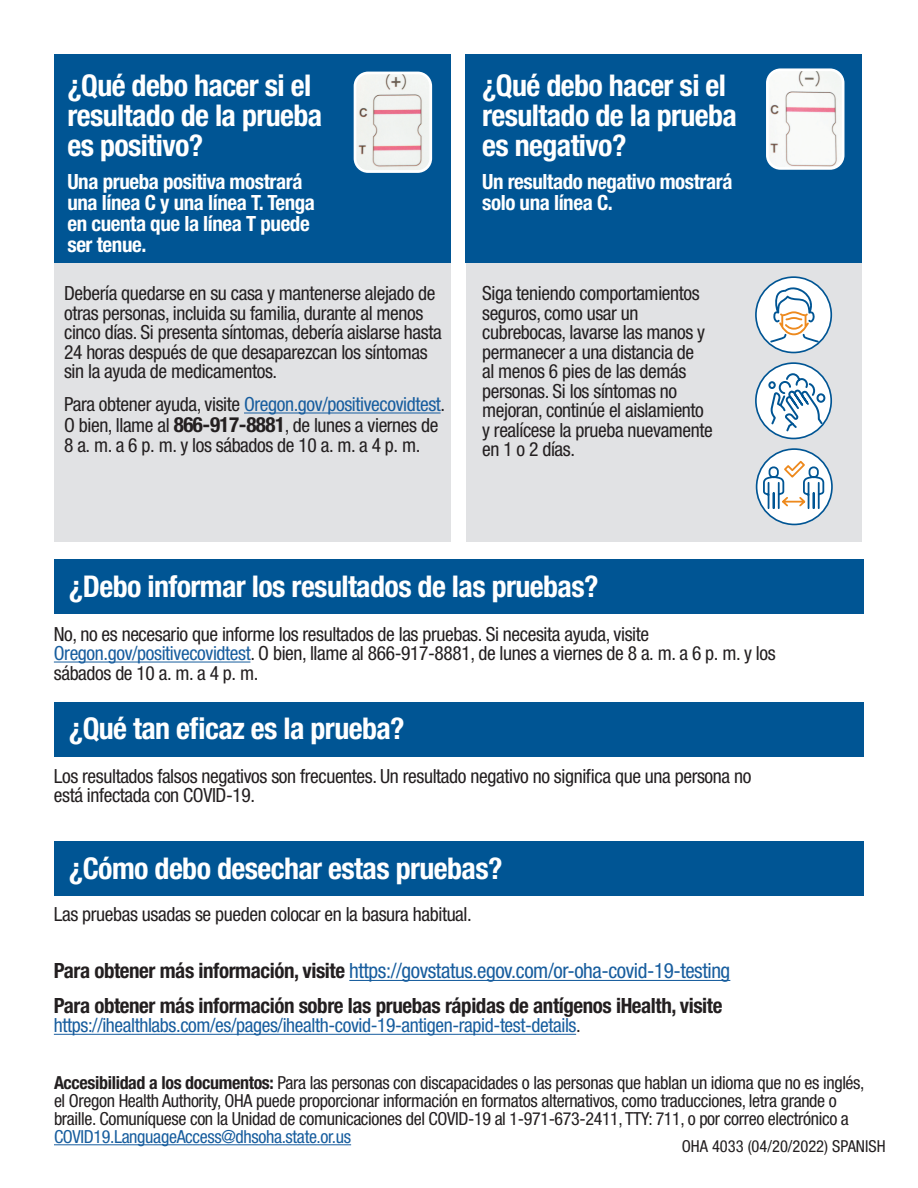
<style>
.page{position:relative;width:918px;height:1188px;background:#fff}
.page>*{position:absolute;margin:0;border:0;box-sizing:border-box;transform-origin:0 0}
.t1{font:700 condensed 30px/30px "Helvetica Neue LT Std";letter-spacing:-.02em;color:#fff}
.t2{font:700 condensed 21px/21px "Helvetica Neue LT Std";letter-spacing:-.02em;color:#fff}
.body{font:condensed 21px "Helvetica Neue LT Std";letter-spacing:-.02em;color:#175d9e}
.body-2{font:700 condensed 21px "Helvetica Neue LT Std";letter-spacing:-.02em;color:#231f20}
.body-3{font:condensed 19.5px/19.5px "Helvetica Neue LT Std";letter-spacing:-.02em;color:#231f20}
.body-4{font:condensed 19.5px "Helvetica Neue LT Std";letter-spacing:-.02em;color:#175d9e}
.body-5{font:condensed 18px/18px "Helvetica Neue LT Std";letter-spacing:-.02em;color:#231f20}
.t3{font:condensed 16.5px "Helvetica Neue LT Std";color:#231f20}
.s1{color:#231f20}
.s2{font-weight:700;font-size:21px}
.s3{color:#175d9e}
.s4{font-weight:700;color:#231f20}
.s5{font-weight:700}
</style>
<div class="page">
<div style="left:54px;top:246px;width:396px;height:296px;background:#e1e2e4"></div>
<div style="left:54px;top:54px;width:396px;height:209px;background:#005594"></div>
<img style="left:358px;top:73px;width:73px;height:96px">
<div style="left:354px;top:72px;width:78px;height:101px;border:3px solid #fff;border-radius:13px"></div>
<div style="left:466px;top:246px;width:396px;height:296px;background:#e1e2e4"></div>
<hr style="left:244px;top:413px;width:197px;height:1px;background:#175d9e">
<div style="left:465px;top:54px;width:397px;height:209px;background:#005594"></div>
<img style="left:770px;top:72px;width:70px;height:94px">
<div style="left:766px;top:68px;width:78px;height:102px;border:3px solid #fff;border-radius:13px"></div>
<div style="left:757px;top:449px;width:75px;height:75px;background:#fff;border-radius:50%"></div>
<div style="left:756px;top:448px;width:77px;height:77px;border:2px solid #005594;border-radius:50%"></div>
<div style="left:756px;top:363px;width:75px;height:75px;background:#fff;border-radius:50%"></div>
<div style="left:755px;top:362px;width:77px;height:77px;border:2px solid #005594;border-radius:50%"></div>
<div style="left:756px;top:277px;width:75px;height:76px;background:#fff;border-radius:50%"></div>
<div style="left:755px;top:276px;width:77px;height:77px;border:2px solid #005594;border-radius:50%"></div>
<svg style="left:767px;top:372px;width:59px;height:61px"></svg>
<svg style="left:762px;top:459px;width:63px;height:51px"></svg>
<svg style="left:770px;top:287px;width:49px;height:56px"></svg>
<div style="left:54px;top:559px;width:810px;height:55px;background:#005594"></div>
<div style="left:54px;top:702px;width:810px;height:54px;background:#005594"></div>
<div style="left:54px;top:842px;width:810px;height:54px;background:#005594"></div>
<hr style="left:54px;top:662px;width:196px;height:1px;background:#175d9e">
<hr style="left:349px;top:980px;width:381px;height:1px;background:#175d9e">
<hr style="left:54px;top:1034px;width:522px;height:1px;background:#175d9e">
<hr style="left:54px;top:1144px;width:297px;height:1px;background:#175d9e">
<h3 class="t1" style="left:67px;top:70px;width:256px">¿Qué debo hacer si el resultado de la prueba es positivo?</h3>
<h3 class="t2" style="left:67px;top:171px;width:249px">Una prueba positiva mostrará una línea C y una línea T. Tenga en cuenta que la línea T puede ser tenue.</h3>
<p class="body-3" style="left:64px;top:283px;width:379px">Debería quedarse en su casa y mantenerse alejado de otras personas, incluida su familia, durante al menos cinco días. Si presenta síntomas, debería aislarse hasta 24 horas después de que desaparezcan los síntomas sin la ayuda de medicamentos.</p>
<p class="body-4" style="left:64px;top:393px;width:383px"><span class="s1">Para obtener ayuda, visite</span> Oregon.gov/positivecovidtest<span class="s1">.</span></p>
<p class="body-3" style="left:64px;top:415px;width:376px">O bien, llame al <span class="s2">866-917-8881</span>, de lunes a viernes de<br>8 a. m. a 6 p. m. y los sábados de 10 a. m. a 4 p. m.</p>
<h3 class="t1" style="left:482px;top:70px;width:256px">¿Qué debo hacer si el resultado de la prueba es negativo?</h3>
<h3 class="t2" style="left:482px;top:171px;width:252px">Un resultado negativo mostrará solo una línea C.</h3>
<p class="body-3" style="left:482px;top:283px;width:232px">Siga teniendo comportamientos seguros, como usar un cubrebocas, lavarse las manos y permanecer a una distancia de<br>al menos 6 pies de las demás personas. Si los síntomas no mejoran, continúe el aislamiento y realícese la prueba nuevamente en 1 o 2 días.</p>
<h3 class="t1" style="left:69px;top:571px;width:531px">¿Debo informar los resultados de las pruebas?</h3>
<p class="body-3" style="left:54px;top:624px;width:723px">No, no es necesario que informe los resultados de las pruebas. Si necesita ayuda, visite<br><span class="s3">Oregon.gov/positivecovidtest</span>. O bien, llame al 866-917-8881, de lunes a viernes de 8 a. m. a 6 p. m. y los sábados de 10 a. m. a 4 p. m.</p>
<h3 class="t1" style="left:69px;top:713px;width:337px">¿Qué tan eficaz es la prueba?</h3>
<p class="body-3" style="left:54px;top:766px;width:699px">Los resultados falsos negativos son frecuentes. Un resultado negativo no significa que una persona no está infectada con COVID-19.</p>
<h3 class="t1" style="left:69px;top:853px;width:435px">¿Cómo debo desechar estas pruebas?</h3>
<p class="body-3" style="left:54px;top:904px;width:419px">Las pruebas usadas se pueden colocar en la basura habitual.</p>
<p class="body" style="left:54px;top:959px;width:678px"><span class="s4">Para obtener más información, visite</span> https://govstatus.egov.com/or-oha-covid-19-testing</p>
<p class="body-2" style="left:54px;top:993px;width:670px">Para obtener más información sobre las pruebas rápidas de antígenos iHealth, visite</p>
<p class="body-4" style="left:54px;top:1014px;width:528px">https://ihealthlabs.com/es/pages/ihealth-covid-19-antigen-rapid-test-details<span class="s1">.</span></p>
<p class="body-5" style="left:54px;top:1074px;width:812px"><span class="s5">Accesibilidad a los documentos:</span> Para las personas con discapacidades o las personas que hablan un idioma que no es inglés, el Oregon Health Authority, OHA puede proporcionar información en formatos alternativos, como traducciones, letra grande o braille. Comuníquese con la Unidad de comunicaciones del COVID-19 al 1-971-673-2411, TTY: 711, o por correo electrónico a <span class="s3">COVID19.LanguageAccess@dhsoha.state.or.us</span></p>
<p class="t3" style="left:682px;top:1137px;width:205px">OHA 4033 (04/20/2022) SPANISH</p>
</div>
